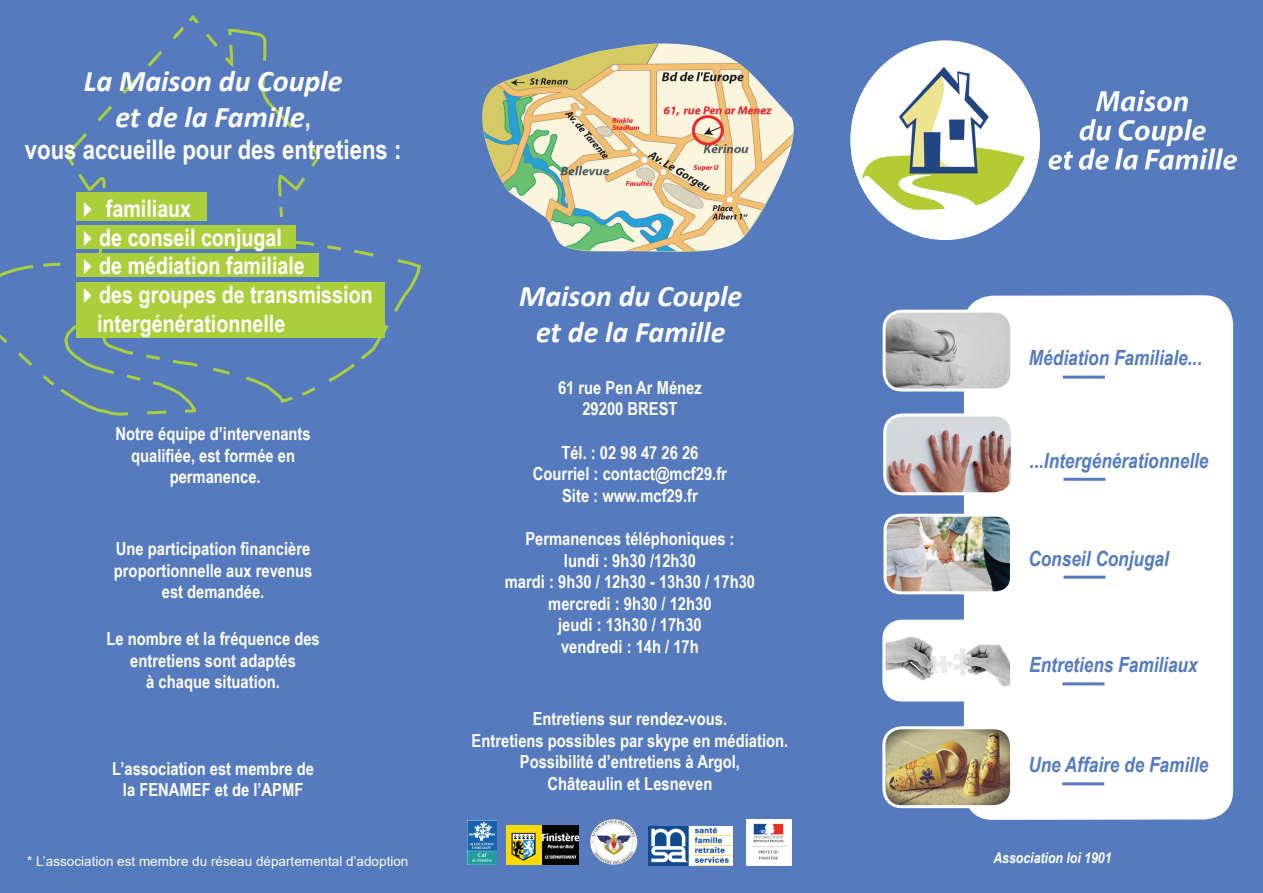
<style>
.page{position:relative;width:1263px;height:893px;background:#fff}
.page>*{position:absolute;margin:0;border:0;box-sizing:border-box;transform-origin:0 0}
.t1{font:italic 700 30px "Calibri";color:#fff}
.t2{font:700 27px "Arial Narrow";color:#fff}
.t3{font:700 24px/28.8px "Arial Narrow";color:#fff}
.t4{font:italic 700 21px "Arial Narrow";color:#557bbe}
.t5{font:700 18px/21.6px "Arial Narrow";color:#fff;text-align:center}
.t6{font:italic 700 15px "Arial Narrow";color:#fff}
.t7{font:13.5px "Arial";color:#fff}
.s1{font-family:"Arial Narrow";font-style:normal;font-size:27px}
</style>
<div class="page">
<div style="left:841px;top:207px;width:422px;height:686px;background:#557bbe"></div>
<div style="left:831px;top:0;width:432px;height:240px;background:#557bbe"></div>
<div style="left:0;top:0;width:422px;height:893px;background:#557bbe"></div>
<div style="left:422px;top:0;width:421px;height:893px;background:#557bbe"></div>
<svg style="left:0;top:15px;width:421px;height:401px"></svg>
<div style="left:76px;top:192px;width:131px;height:28px;background:#abcf3b"></div>
<div style="left:76px;top:225px;width:220px;height:23px;background:#abcf3b"></div>
<div style="left:76px;top:253px;width:243px;height:24px;background:#abcf3b"></div>
<div style="left:76px;top:282px;width:309px;height:56px;background:#abcf3b"></div>
<div style="left:963px;top:294px;width:271px;height:527px;background:#fff;border-radius:30px"></div>
<div style="left:962px;top:294px;width:272px;height:527px;border:2px solid #557bbe;border-radius:30px"></div>
<img style="left:467px;top:820px;width:29px;height:45px">
<img style="left:506px;top:825px;width:73px;height:40px">
<img style="left:590px;top:820px;width:48px;height:45px">
<img style="left:648px;top:826px;width:85px;height:39px">
<img style="left:747px;top:820px;width:44px;height:45px">
<img style="left:482px;top:43px;width:312px;height:209px">
<div style="left:850px;top:40px;width:190px;height:200px;background:#fff;border-radius:50%"></div>
<img style="left:850px;top:50px;width:190px;height:173px">
<hr style="left:1063px;top:478px;width:42px;height:3px;background:#557bbe">
<hr style="left:1063px;top:376px;width:42px;height:3px;background:#557bbe">
<hr style="left:1063px;top:576px;width:42px;height:3px;background:#557bbe">
<hr style="left:1062px;top:682px;width:42px;height:3px;background:#557bbe">
<hr style="left:1062px;top:782px;width:42px;height:3px;background:#557bbe">
<img style="left:886px;top:621px;width:123px;height:79px">
<div style="left:882px;top:620px;width:131px;height:81px;border:3px solid #fff;border-radius:18px"></div>
<img style="left:886px;top:314px;width:123px;height:76px">
<div style="left:882px;top:310px;width:131px;height:81px;border:3px solid #fff;border-radius:18px"></div>
<img style="left:887px;top:417px;width:123px;height:77px">
<div style="left:883px;top:413px;width:131px;height:82px;border:3px solid #fff;border-radius:18px"></div>
<img style="left:886px;top:730px;width:123px;height:77px">
<div style="left:882px;top:726px;width:131px;height:82px;border:3px solid #fff;border-radius:18px"></div>
<img style="left:887px;top:518px;width:122px;height:75px">
<div style="left:883px;top:514px;width:130px;height:80px;border:3px solid #fff;border-radius:15px"></div>
<img style="left:1048px;top:90px;width:188px;height:80px">
<p class="t1" style="left:84px;top:60px;width:260px">La Maison du Couple</p>
<p class="t1" style="left:115px;top:96px;width:197px">et de la Famille<span class="s1">,</span></p>
<p class="t2" style="left:25px;top:129px;width:378px">vous accueille pour des entretiens :</p>
<p class="t3" style="left:75px;top:193px;width:117px">✔ familiaux</p>
<p class="t3" style="left:75px;top:222px;width:208px">✔de conseil conjugal</p>
<p class="t3" style="left:75px;top:250px;width:231px">✔de médiation familiale</p>
<p class="t3" style="left:97px;top:279px;width:277px;text-indent:-22px">✔des groupes de transmission intergénérationnelle</p>
<p class="t5" style="left:116px;top:422px;width:197px">Notre équipe d’intervenants qualifiée, est formée en permanence.</p>
<p class="t5" style="left:114px;top:537px;width:200px">Une participation financière proportionnelle aux revenus est demandée.</p>
<p class="t5" style="left:106px;top:627px;width:215px">Le nombre et la fréquence des entretiens sont adaptés<br>à chaque situation.</p>
<p class="t5" style="left:112px;top:757px;width:203px">L’association est membre de</p>
<p class="t5" style="left:123px;top:778px;width:182px">la FENAMEF et de l’APMF</p>
<p class="t1" style="left:519px;top:275px;width:225px">Maison du Couple</p>
<p class="t1" style="left:536px;top:311px;width:191px">et de la Famille</p>
<p class="t5" style="left:558px;top:376px;width:145px">61 rue Pen Ar Ménez</p>
<p class="t5" style="left:582px;top:397px;width:97px">29200 BREST</p>
<p class="t5" style="left:561px;top:441px;width:139px">Tél. : 02 98 47 26 26</p>
<p class="t5" style="left:533px;top:462px;width:196px">Courriel : contact@mcf29.fr</p>
<p class="t5" style="left:562px;top:484px;width:137px">Site : www.mcf29.fr</p>
<p class="t5" style="left:525px;top:527px;width:211px">Permanences téléphoniques :</p>
<p class="t5" style="left:564px;top:549px;width:134px">lundi : 9h30 /12h30</p>
<p class="t5" style="left:505px;top:570px;width:252px">mardi : 9h30 / 12h30 - 13h30 / 17h30</p>
<p class="t5" style="left:548px;top:592px;width:165px">mercredi : 9h30 / 12h30</p>
<p class="t5" style="left:558px;top:613px;width:145px">jeudi : 13h30 / 17h30</p>
<p class="t5" style="left:561px;top:635px;width:139px">vendredi : 14h / 17h</p>
<p class="t5" style="left:533px;top:707px;width:196px">Entretiens sur rendez-vous.</p>
<p class="t5" style="left:472px;top:729px;width:318px">Entretiens possibles par skype en médiation.</p>
<p class="t5" style="left:520px;top:750px;width:222px">Possibilité d’entretiens à Argol,</p>
<p class="t5" style="left:547px;top:772px;width:166px">Châteaulin et Lesneven</p>
<p class="t4" style="left:1029px;top:342px;width:175px">Médiation Familiale...</p>
<p class="t4" style="left:1029px;top:445px;width:180px">...Intergénérationnelle</p>
<p class="t4" style="left:1028px;top:543px;width:142px">Conseil Conjugal</p>
<p class="t4" style="left:1029px;top:648px;width:170px">Entretiens Familiaux</p>
<p class="t4" style="left:1028px;top:749px;width:182px">Une Affaire de Famille</p>
<p class="t7" style="left:27px;top:852px;width:383px">* L’association est membre du réseau départemental d’adoption</p>
<p class="t6" style="left:993px;top:846px;width:120px">Association loi 1901</p>
</div>
